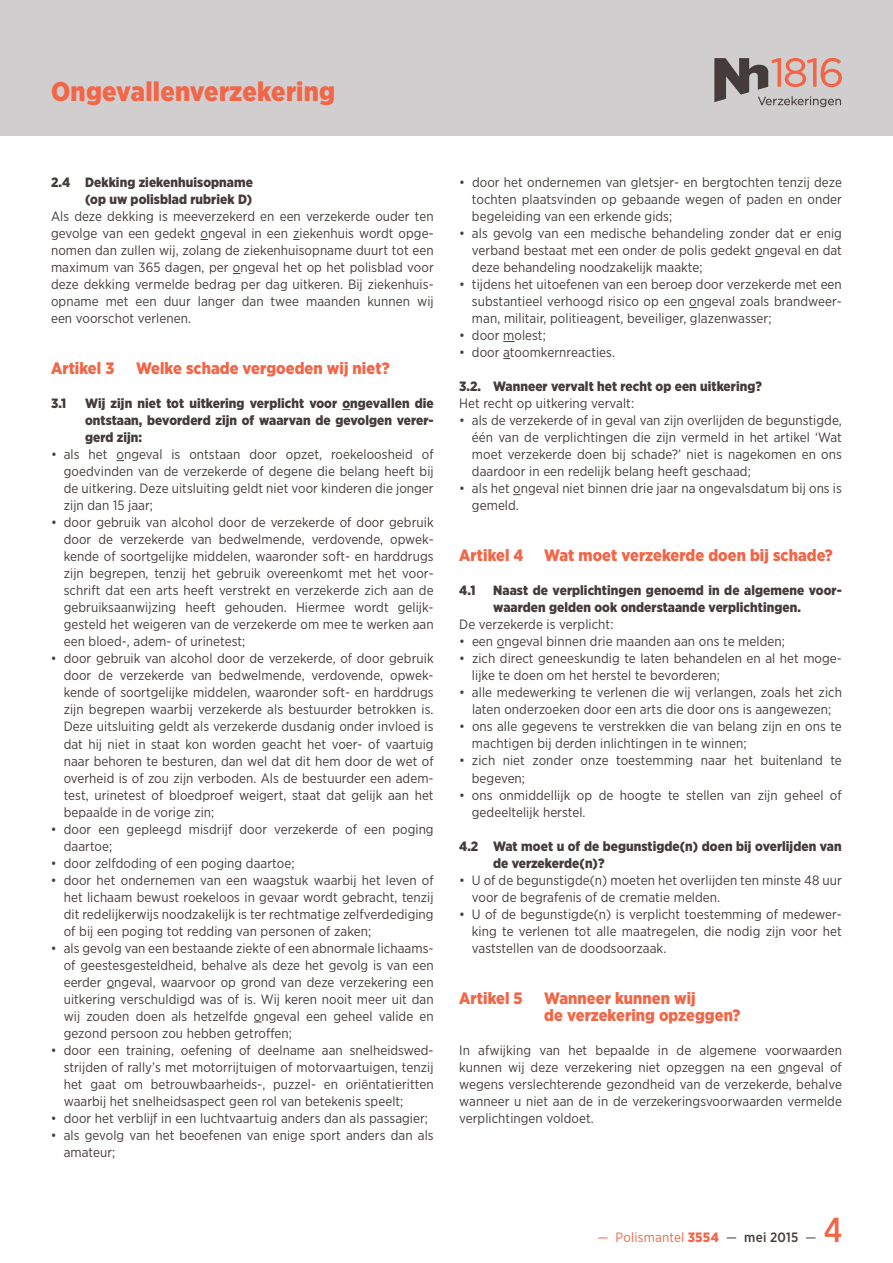
<style>
.page{position:relative;width:893px;height:1263px;background:#fff}
.page>*{position:absolute;margin:0;border:0;box-sizing:border-box;transform-origin:0 0}
.t1{font:500 34.5px "Gotham Narrow";color:#f26648}
.t2{font:900 27px "Gotham Narrow";letter-spacing:.01em;color:#f26648}
.t3{font:900 16.5px/17px "Gotham Narrow";letter-spacing:.005em;color:#f26648}
.t4{font:13.5px/17px "Gotham Narrow";letter-spacing:.005em;color:#443c3a;text-align:justify}
.t5{font:900 13.5px/17px "Gotham Narrow";letter-spacing:.005em;color:#443c3a}
.t6{font:13.5px "Gotham Narrow";letter-spacing:.01em;color:#f26648}
.s1{font-weight:900}
.s2{color:#443c3a}
.s3{font-weight:500;color:#443c3a}
</style>
<div class="page">
<svg style="left:503px;top:341px;width:12px;height:1px"></svg>
<div style="left:0;top:0;width:893px;height:136px;background:#d0cece"></div>
<svg style="left:714px;top:58px;width:128px;height:49px"></svg>
<h2 class="t2" style="left:51px;top:73px;width:286px">Ongevallenverzekering</h2>
<p class="t5" style="left:51px;top:174px;width:203px;text-align:right">2.4 Dekking ziekenhuisopname (op uw polisblad rubriek D)</p>
<p class="t4" style="left:51px;top:208px;width:384px">Als deze dekking is meeverzekerd en een verzekerde ouder ten gevolge van een gedekt ongeval in een ziekenhuis wordt opge&shy;nomen dan zullen wij, zolang de ziekenhuisopname duurt tot een maximum van 365 dagen, per ongeval het op het polisblad voor deze dekking vermelde bedrag per dag uitkeren. Bij ziekenhuis&shy;opname met een duur langer dan twee maanden kunnen wij een voorschot verlenen.</p>
<p class="t3" style="left:51px;top:360px;width:65px">Artikel 3</p>
<p class="t3" style="left:136px;top:360px;width:255px">Welke schade vergoeden wij niet?</p>
<p class="t5" style="left:51px;top:395px;width:17px">3.1</p>
<p class="t5" style="left:85px;top:395px;width:350px;text-align:justify">Wij zijn niet tot uitkering verplicht voor ongevallen die ontstaan, bevorderd zijn of waarvan de gevolgen verer&shy;gerd zijn:</p>
<p class="t4" style="left:64px;top:446px;width:371px;text-indent:-13px">• als het ongeval is ontstaan door opzet, roekeloosheid of goedvinden van de verzekerde of degene die belang heeft bij de uitkering. Deze uitsluiting geldt niet voor kinderen die jonger zijn dan 15 jaar;</p>
<p class="t4" style="left:64px;top:514px;width:371px;text-indent:-13px">• door gebruik van alcohol door de verzekerde of door gebruik door de verzekerde van bedwelmende, verdovende, opwek&shy;kende of soortgelijke middelen, waaronder soft- en harddrugs zijn begrepen, tenzij het gebruik overeenkomt met het voor&shy;schrift dat een arts heeft verstrekt en verzekerde zich aan de gebruiksaanwijzing heeft gehouden. Hiermee wordt gelijk&shy;gesteld het weigeren van de verzekerde om mee te werken aan een bloed-, adem- of urinetest;</p>
<p class="t4" style="left:64px;top:650px;width:371px;text-indent:-13px">• door gebruik van alcohol door de verzekerde, of door gebruik door de verzekerde van bedwelmende, verdovende, opwek&shy;kende of soortgelijke middelen, waaronder soft- en harddrugs zijn begrepen waarbij verzekerde als bestuurder betrokken is.<br>Deze uitsluiting geldt als verzekerde dusdanig onder invloed is dat hij niet in staat kon worden geacht het voer- of vaartuig naar behoren te besturen, dan wel dat dit hem door de wet of overheid is of zou zijn verboden. Als de bestuurder een adem&shy;test, urinetest of bloedproef weigert, staat dat gelijk aan het bepaalde in de vorige zin;</p>
<p class="t4" style="left:64px;top:820px;width:371px;text-indent:-13px">• door een gepleegd misdrijf door verzekerde of een poging daartoe;</p>
<p class="t4" style="left:51px;top:854px;width:245px">• door zelfdoding of een poging daartoe;</p>
<p class="t4" style="left:64px;top:871px;width:371px;text-indent:-13px">• door het ondernemen van een waagstuk waarbij het leven of het lichaam bewust roekeloos in gevaar wordt gebracht, tenzij dit redelijkerwijs noodzakelijk is ter rechtmatige zelfverdediging of bij een poging tot redding van personen of zaken;</p>
<p class="t4" style="left:64px;top:939px;width:371px;text-indent:-13px">• als gevolg van een bestaande ziekte of een abnormale lichaams&shy;of geestesgesteldheid, behalve als deze het gevolg is van een eerder ongeval, waarvoor op grond van deze verzekering een uitkering verschuldigd was of is. Wij keren nooit meer uit dan wij zouden doen als hetzelfde ongeval een geheel valide en gezond persoon zou hebben getroffen;</p>
<p class="t4" style="left:64px;top:1041px;width:371px;text-indent:-13px">• door een training, oefening of deelname aan snelheidswed&shy;strijden of rally’s met motorrijtuigen of motorvaartuigen, tenzij het gaat om betrouwbaarheids-, puzzel- en oriëntatieritten waarbij het snelheidsaspect geen rol van betekenis speelt;</p>
<p class="t4" style="left:51px;top:1109px;width:379px">• door het verblijf in een luchtvaartuig anders dan als passagier;</p>
<p class="t4" style="left:64px;top:1126px;width:371px;text-indent:-13px">• als gevolg van het beoefenen van enige sport anders dan als amateur;</p>
<p class="t4" style="left:472px;top:174px;width:371px;text-indent:-13px">• door het ondernemen van gletsjer- en bergtochten tenzij deze tochten plaatsvinden op gebaande wegen of paden en onder begeleiding van een erkende gids;</p>
<p class="t4" style="left:472px;top:225px;width:371px;text-indent:-13px">• als gevolg van een medische behandeling zonder dat er enig verband bestaat met een onder de polis gedekt ongeval en dat deze behandeling noodzakelijk maakte;</p>
<p class="t4" style="left:472px;top:276px;width:371px;text-indent:-13px">• tijdens het uitoefenen van een beroep door verzekerde met een substantieel verhoogd risico op een ongeval zoals brandweer&shy;man, militair, politieagent, beveiliger, glazenwasser;</p>
<p class="t4" style="left:459px;top:327px;width:88px">• door molest;</p>
<p class="t4" style="left:459px;top:344px;width:157px">• door atoomkernreacties.</p>
<p class="t5" style="left:459px;top:378px;width:304px">3.2. Wanneer vervalt het recht op een uitkering?</p>
<p class="t4" style="left:459px;top:395px;width:177px">Het recht op uitkering vervalt:</p>
<p class="t4" style="left:472px;top:412px;width:371px;text-indent:-13px">• als de verzekerde of in geval van zijn overlijden de begunstigde, één van de verplichtingen die zijn vermeld in het artikel ‘Wat moet verzekerde doen bij schade?’ niet is nagekomen en ons daardoor in een redelijk belang heeft geschaad;</p>
<p class="t4" style="left:472px;top:480px;width:371px;text-indent:-13px">• als het ongeval niet binnen drie jaar na ongevalsdatum bij ons is gemeld.</p>
<p class="t3" style="left:459px;top:547px;width:66px">Artikel 4</p>
<p class="t3" style="left:544px;top:547px;width:290px">Wat moet verzekerde doen bij schade?</p>
<p class="t5" style="left:459px;top:582px;width:18px">4.1</p>
<p class="t5" style="left:493px;top:582px;width:350px">Naast de verplichtingen genoemd in de algemene voor&shy;waarden gelden ook onderstaande verplichtingen.</p>
<p class="t4" style="left:459px;top:616px;width:156px">De verzekerde is verplicht:</p>
<p class="t4" style="left:459px;top:633px;width:327px">• een ongeval binnen drie maanden aan ons te melden;</p>
<p class="t4" style="left:472px;top:650px;width:371px;text-indent:-13px">• zich direct geneeskundig te laten behandelen en al het moge&shy;lijke te doen om het herstel te bevorderen;</p>
<p class="t4" style="left:459px;top:684px;width:384px;text-align:center">• alle medewerking te verlenen die wij verlangen, zoals het zich laten onderzoeken door een arts die door ons is aangewezen;</p>
<p class="t4" style="left:472px;top:718px;width:371px;text-indent:-13px">• ons alle gegevens te verstrekken die van belang zijn en ons te machtigen bij derden inlichtingen in te winnen;</p>
<p class="t4" style="left:472px;top:752px;width:371px;text-indent:-13px">• zich niet zonder onze toestemming naar het buitenland te begeven;</p>
<p class="t4" style="left:472px;top:786px;width:371px;text-indent:-13px">• ons onmiddellijk op de hoogte te stellen van zijn geheel of gedeeltelijk herstel.</p>
<p class="t5" style="left:493px;top:837px;width:350px;text-indent:-34px">4.2 Wat moet u of de begunstigde(n) doen bij overlijden van de verzekerde(n)?</p>
<p class="t4" style="left:472px;top:871px;width:371px;text-indent:-13px">• U of de begunstigde(n) moeten het overlijden ten minste 48 uur voor de begrafenis of de crematie melden.</p>
<p class="t4" style="left:472px;top:905px;width:371px;text-indent:-13px">• U of de begunstigde(n) is verplicht toestemming of medewer&shy;king te verlenen tot alle maatregelen, die nodig zijn voor het vaststellen van de doodsoorzaak.</p>
<p class="t3" style="left:459px;top:989px;width:65px">Artikel 5</p>
<p class="t3" style="left:544px;top:989px;width:198px">Wanneer kunnen wij<br>de verzekering opzeggen?</p>
<p class="t4" style="left:459px;top:1041px;width:384px">In afwijking van het bepaalde in de algemene voorwaarden kunnen wij deze verzekering niet opzeggen na een ongeval of wegens verslechterende gezondheid van de verzekerde, behalve wanneer u niet aan de in de verzekeringsvoorwaarden vermelde verplichtingen voldoet.</p>
<p class="t6" style="left:597px;top:1228px;width:220px">— Polismantel <span class="s1">3554</span> <span class="s2">—</span> <span class="s3">mei 2015</span> <span class="s2">—</span></p>
<h1 class="t1" style="left:824px;top:1208px;width:20px">4</h1>
</div>
